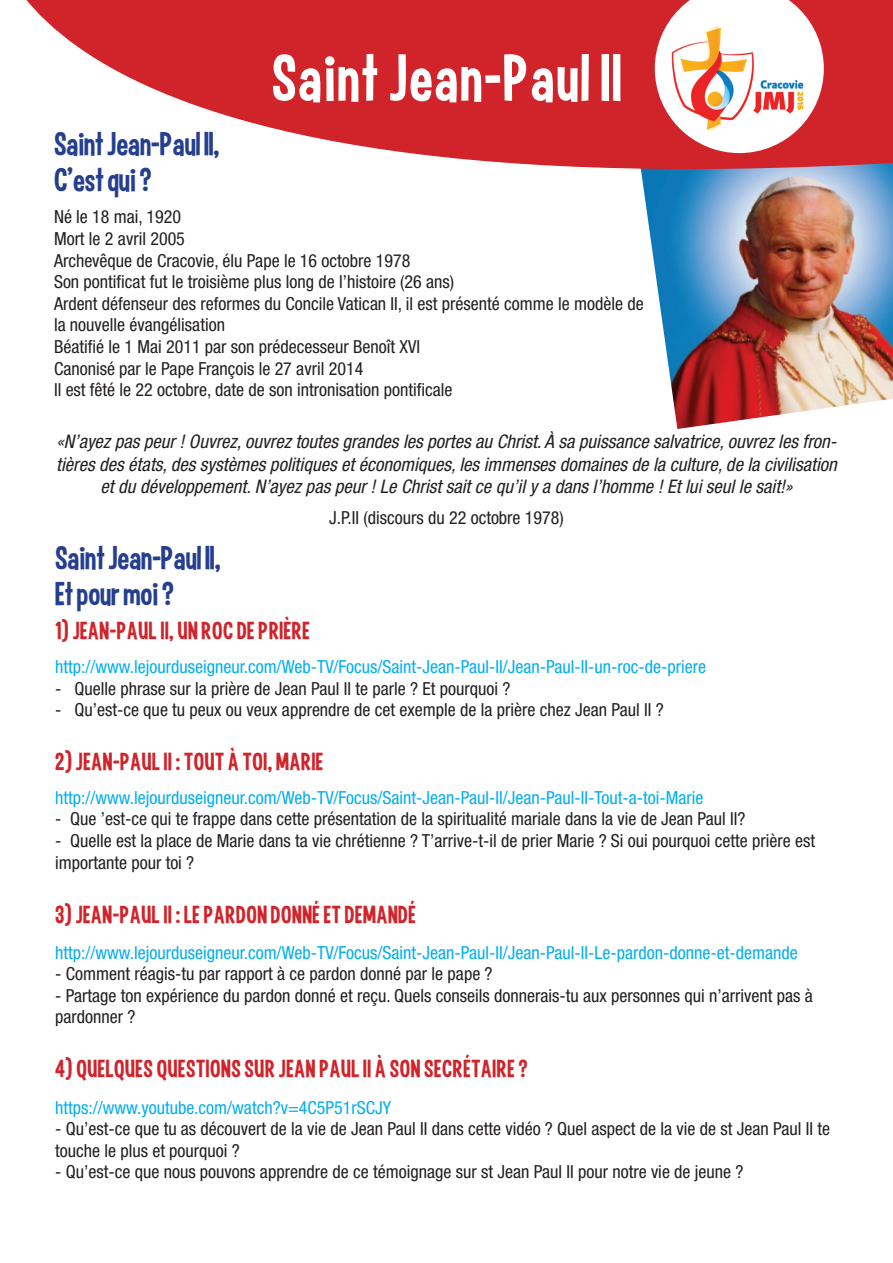
<style>
.page{position:relative;width:893px;height:1263px;background:#fff}
.page>*{position:absolute;margin:0;border:0;box-sizing:border-box;transform-origin:0 0}
.t1{font:72px "Curse Casual JVE";letter-spacing:.025em;color:#fff}
.t2{font:36px/36px "Curse Casual JVE";color:#253f8e}
.t3{font:27px "Curse Casual JVE";letter-spacing:.025em;color:#d1232a}
.t4{font:italic condensed 18.75px/22.5px "Helvetica Neue LT Std";color:#231f20;text-align:center}
.t5{font:condensed 18px/21.6px "Helvetica Neue LT Std";color:#231f20}
.t6{font:condensed 18px "Helvetica Neue LT Std";color:#00aeef}
</style>
<div class="page">
<img style="left:647px;top:216px;width:246px;height:213px">
<svg style="left:26px;top:0;width:867px;height:216px;fill:#d1232a"></svg>
<svg style="left:655px;top:0;width:169px;height:4px"></svg>
<img style="left:632px;top:4px;width:210px;height:149px">
<h1 class="t1" style="left:272px;top:40px;width:351px">Saint Jean-Paul II</h1>
<h2 class="t2" style="left:54px;top:126px;width:167px">Saint Jean-Paul II,<br>C'est qui ?</h2>
<p class="t5" style="left:54px;top:206px;width:591px">Né le 18 mai, 1920<br>Mort le 2 avril 2005<br>Archevêque de Cracovie, élu Pape le 16 octobre 1978<br>Son pontificat fut le troisième plus long de l’histoire (26 ans)<br>Ardent défenseur des reformes du Concile Vatican II, il est présenté comme le modèle de la nouvelle évangélisation<br>Béatifié le 1 Mai 2011 par son prédecesseur Benoît XVI<br>Canonisé par le Pape François le 27 avril 2014<br>Il est fêté le 22 octobre, date de son intronisation pontificale</p>
<p class="t4" style="left:56px;top:431px;width:782px">«N’ayez pas peur ! Ouvrez, ouvrez toutes grandes les portes au Christ. À sa puissance salvatrice, ouvrez les fron&shy;tières des états, des systèmes politiques et économiques, les immenses domaines de la culture, de la civilisation et du développement. N’ayez pas peur ! Le Christ sait ce qu’il y a dans l’homme ! Et lui seul le sait!»</p>
<p class="t5" style="left:329px;top:506px;width:236px">J.P.II (discours du 22 octobre 1978)</p>
<h2 class="t2" style="left:55px;top:539px;width:167px">Saint Jean-Paul II,<br>Et pour moi ?</h2>
<h3 class="t3" style="left:55px;top:617px;width:256px">1) JEAN-PAUL II, UN ROC DE PRIÈRE</h3>
<p class="t6" style="left:55px;top:656px;width:653px">http://www.lejourduseigneur.com/Web-TV/Focus/Saint-Jean-Paul-II/Jean-Paul-II-un-roc-de-priere</p>
<p class="t5" style="left:55px;top:677px;width:457px">- Quelle phrase sur la prière de Jean Paul II te parle ? Et pourquoi ?</p>
<p class="t5" style="left:55px;top:699px;width:610px">- Qu’est-ce que tu peux ou veux apprendre de cet exemple de la prière chez Jean Paul II ?</p>
<h3 class="t3" style="left:55px;top:748px;width:270px">2) JEAN-PAUL II : TOUT À TOI, MARIE</h3>
<p class="t6" style="left:55px;top:787px;width:650px">http://www.lejourduseigneur.com/Web-TV/Focus/Saint-Jean-Paul-II/Jean-Paul-II-Tout-a-toi-Marie</p>
<p class="t5" style="left:55px;top:808px;width:692px">- Que ’est-ce qui te frappe dans cette présentation de la spiritualité mariale dans la vie de Jean Paul II?</p>
<p class="t5" style="left:55px;top:830px;width:762px">- Quelle est la place de Marie dans ta vie chrétienne ? T’arrive-t-il de prier Marie ? Si oui pourquoi cette prière est importante pour toi ?</p>
<h3 class="t3" style="left:55px;top:900px;width:362px">3) JEAN-PAUL II : LE PARDON DONNÉ ET DEMANDÉ</h3>
<p class="t6" style="left:55px;top:942px;width:744px">http://www.lejourduseigneur.com/Web-TV/Focus/Saint-Jean-Paul-II/Jean-Paul-II-Le-pardon-donne-et-demande</p>
<p class="t5" style="left:55px;top:963px;width:439px">- Comment réagis-tu par rapport à ce pardon donné par le pape ?</p>
<p class="t5" style="left:55px;top:984px;width:759px">- Partage ton expérience du pardon donné et reçu. Quels conseils donnerais-tu aux personnes qui n’arrivent pas à pardonner ?</p>
<h3 class="t3" style="left:55px;top:1055px;width:474px">4) QUELQUES QUESTIONS SUR JEAN PAUL II À SON SECRÉTAIRE ?</h3>
<p class="t6" style="left:55px;top:1097px;width:338px">https://www.youtube.com/watch?v=4C5P51rSCJY</p>
<p class="t5" style="left:55px;top:1118px;width:776px">- Qu’est-ce que tu as découvert de la vie de Jean Paul II dans cette vidéo ? Quel aspect de la vie de st Jean Paul II te touche le plus et pourquoi ?</p>
<p class="t5" style="left:55px;top:1161px;width:690px">- Qu’est-ce que nous pouvons apprendre de ce témoignage sur st Jean Paul II pour notre vie de jeune ?</p>
</div>
